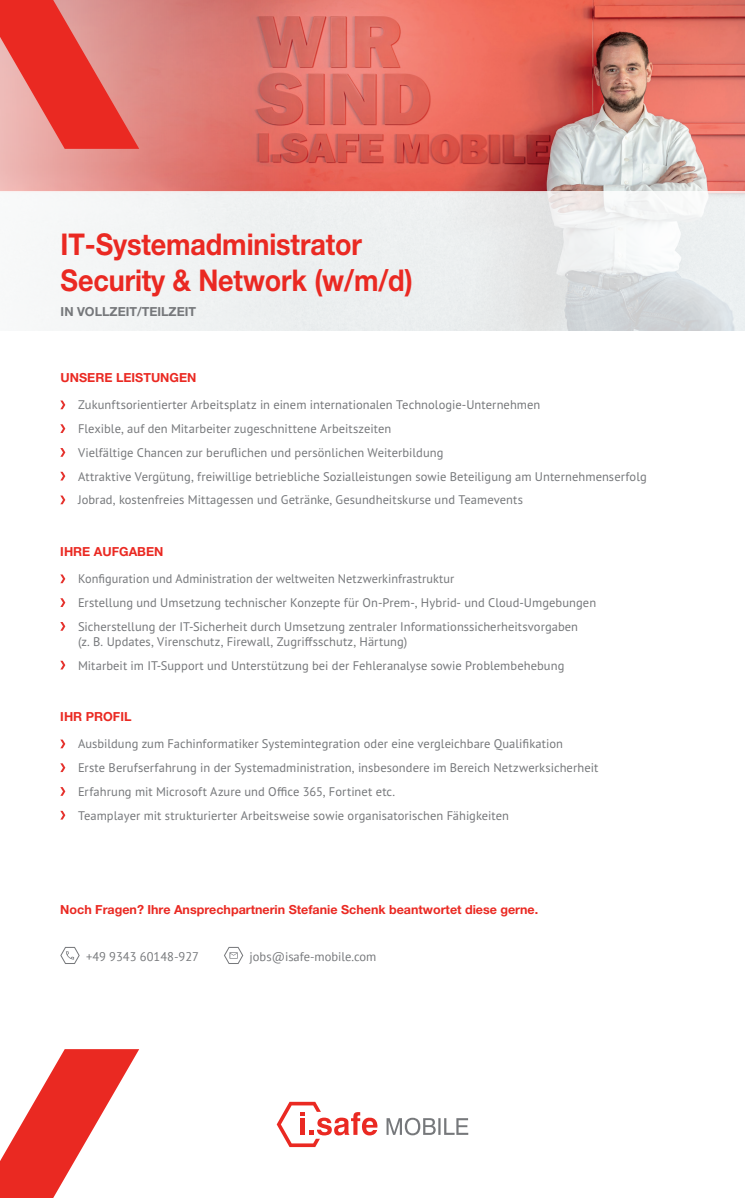
<style>
.page{position:relative;width:745px;height:1198px;background:#fff}
.page>*{position:absolute;margin:0;border:0;box-sizing:border-box;transform-origin:0 0}
.t1{font:700 30px/36px "Helvetica Neue LT Pro";letter-spacing:-.005em;color:#ea2922;scale:.9 1}
.t2{font:12.5px/23.8px "PT Sans Pro";letter-spacing:.005em;color:#76787b}
.t3{font:700 12.5px "Helvetica Neue LT Pro";color:#ea2922}
.t4{font:12.5px "PT Sans";color:#76787b}
.t5{font:700 12.5px "Helvetica Neue LT Pro";color:#76787b}
</style>
<div class="page">
<svg style="left:0;top:1049px;width:139px;height:149px"></svg>
<svg style="left:386px;top:1117px;width:82px;height:18px"></svg>
<svg style="left:276px;top:1101px;width:101px;height:46px"></svg>
<svg style="left:224px;top:947px;width:19px;height:17px"></svg>
<svg style="left:60px;top:947px;width:20px;height:17px"></svg>
<svg style="left:60px;top:400px;width:5px;height:9px"></svg>
<svg style="left:60px;top:424px;width:5px;height:9px"></svg>
<svg style="left:60px;top:448px;width:5px;height:9px"></svg>
<svg style="left:60px;top:472px;width:5px;height:8px"></svg>
<svg style="left:60px;top:495px;width:5px;height:9px"></svg>
<svg style="left:60px;top:574px;width:5px;height:9px"></svg>
<svg style="left:60px;top:598px;width:5px;height:9px"></svg>
<svg style="left:60px;top:622px;width:5px;height:9px"></svg>
<svg style="left:60px;top:661px;width:5px;height:8px"></svg>
<svg style="left:60px;top:739px;width:5px;height:9px"></svg>
<svg style="left:60px;top:763px;width:5px;height:9px"></svg>
<svg style="left:60px;top:787px;width:5px;height:9px"></svg>
<svg style="left:60px;top:811px;width:5px;height:8px"></svg>
<img style="left:0;top:0;width:744px;height:191px">
<svg style="left:0;top:191px;width:744px;height:140px;fill:#eef0f1"></svg>
<svg style="left:0;top:0;width:139px;height:149px"></svg>
<h1 class="t1" style="left:61px;top:226px;width:392px">IT-Systemadministrator<br>Security &amp; Network (w/m/d)</h1>
<p class="t5" style="left:61px;top:304px;width:137px">IN VOLLZEIT/TEILZEIT</p>
<p class="t3" style="left:61px;top:370px;width:137px">UNSERE LEISTUNGEN</p>
<p class="t2" style="left:78px;top:393px;width:570px">Zukunftsorientierter Arbeitsplatz in einem internationalen Technologie-Unternehmen<br>Flexible, auf den Mitarbeiter zugeschnittene Arbeitszeiten<br>Vielfältige Chancen zur beruflichen und persönlichen Weiterbildung<br>Attraktive Vergütung, freiwillige betriebliche Sozialleistungen sowie Beteiligung am Unternehmenserfolg Jobrad, kostenfreies Mittagessen und Getränke, Gesundheitskurse und Teamevents</p>
<p class="t3" style="left:60px;top:544px;width:104px">IHRE AUFGABEN</p>
<p class="t2" style="left:78px;top:566px;width:519px">Konfiguration und Administration der weltweiten Netzwerkinfrastruktur<br>Erstellung und Umsetzung technischer Konzepte für On-Prem-, Hybrid- und Cloud-Umgebungen<br>Sicherstellung der IT-Sicherheit durch Umsetzung zentraler Informationssicherheitsvorgaben</p>
<p class="t2" style="left:78px;top:629px;width:487px">(z. B. Updates, Virenschutz, Firewall, Zugriffsschutz, Härtung)<br>Mitarbeit im IT-Support und Unterstützung bei der Fehleranalyse sowie Problembehebung</p>
<p class="t3" style="left:60px;top:709px;width:73px">IHR PROFIL</p>
<p class="t2" style="left:78px;top:731px;width:521px">Ausbildung zum Fachinformatiker Systemintegration oder eine vergleichbare Qualifikation<br>Erste Berufserfahrung in der Systemadministration, insbesondere im Bereich Netzwerksicherheit Erfahrung mit Microsoft Azure und Office 365, Fortinet etc.<br>Teamplayer mit strukturierter Arbeitsweise sowie organisatorischen Fähigkeiten</p>
<p class="t3" style="left:60px;top:902px;width:479px">Noch Fragen? Ihre Ansprechpartnerin Stefanie Schenk beantwortet diese gerne.</p>
<p class="t4" style="left:86px;top:948px;width:114px">+49 9343 60148-927</p>
<p class="t4" style="left:249px;top:948px;width:128px">jobs@isafe-mobile.com</p>
</div>
